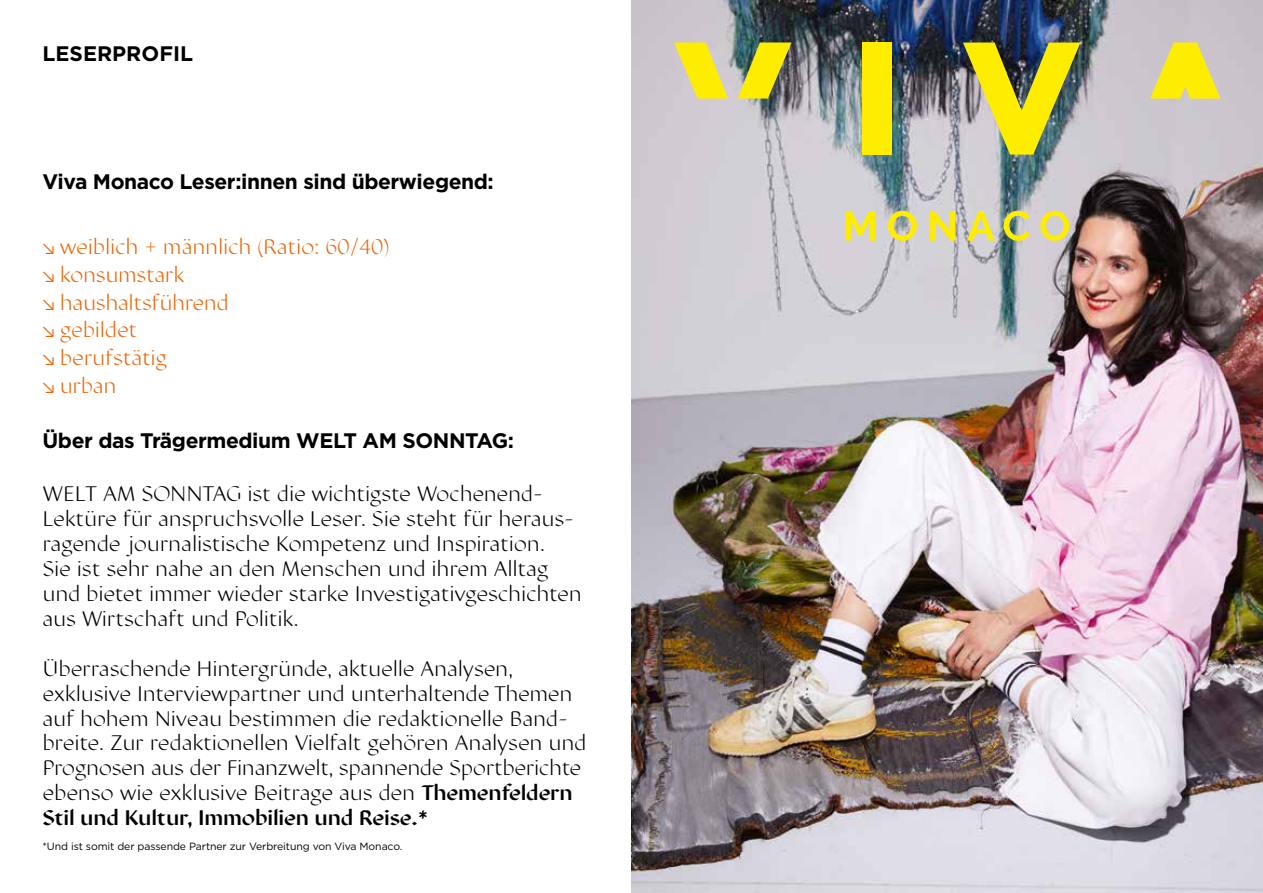
<style>
.page{position:relative;width:1263px;height:893px;background:#fff}
.page>*{position:absolute;margin:0;border:0;box-sizing:border-box;transform-origin:0 0}
.t1{font:21px/24.9px "Displace 2.0";letter-spacing:-.015em;color:#000}
.t2{font:21px/27.8px "Displace 2.0";letter-spacing:-.02em;color:#ec6608}
.t3{font:700 21px "Gotham";letter-spacing:-.02em;color:#000}
.t4{font:700 21px "Gotham";color:#000}
.t5{font:10.5px "Gotham";letter-spacing:-.01em;color:#000}
.s1{font-family:"Space Grotesk";font-weight:300}
.s2{font-weight:700}
</style>
<div class="page">
<img style="left:631px;top:0;width:632px;height:893px">
<svg style="left:845px;top:211px;width:30px;height:30px"></svg>
<svg style="left:888px;top:211px;width:29px;height:30px"></svg>
<svg style="left:930px;top:211px;width:25px;height:30px"></svg>
<svg style="left:967px;top:211px;width:28px;height:30px"></svg>
<svg style="left:1003px;top:211px;width:27px;height:30px"></svg>
<svg style="left:1040px;top:211px;width:29px;height:30px"></svg>
<div style="left:863px;top:43px;width:29px;height:112px;background:#ffed00"></div>
<img style="left:963px;top:43px;width:117px;height:112px">
<svg style="left:737px;top:43px;width:54px;height:56px;background:#b7b330"></svg>
<svg style="left:674px;top:43px;width:54px;height:56px;background:#eadd59"></svg>
<svg style="left:1150px;top:43px;width:70px;height:56px;background:#ecde47"></svg>
<p class="t4" style="left:43px;top:39px;width:152px">LESERPROFIL</p>
<p class="t3" style="left:43px;top:167px;width:453px">Viva Monaco Leser:innen sind überwiegend:</p>
<p class="t2" style="left:43px;top:233px;width:348px"><span class="s1">↘</span> weiblich + männlich (Ratio: 60/40) <span class="s1">↘</span> konsumstark<br><span class="s1">↘</span> haushaltsführend<br><span class="s1">↘</span> gebildet<br><span class="s1">↘</span> berufstätig<br><span class="s1">↘</span> urban</p>
<p class="t3" style="left:43px;top:427px;width:473px">Über das Trägermedium WELT AM SONNTAG:</p>
<p class="t1" style="left:43px;top:481px;width:541px">WELT AM SONNTAG ist die wichtigste Wochenend-Lektüre für anspruchsvolle Leser. Sie steht für heraus&shy;ragende journalistische Kompetenz und Inspiration.<br>Sie ist sehr nahe an den Menschen und ihrem Alltag und bietet immer wieder starke Investigativgeschichten aus Wirtschaft und Politik.</p>
<p class="t1" style="left:43px;top:656px;width:545px">Überraschende Hintergründe, aktuelle Analysen, exklusive Interviewpartner und unterhaltende Themen auf hohem Niveau bestimmen die redaktionelle Band&shy;breite. Zur redaktionellen Vielfalt gehören Analysen und Prognosen aus der Finanzwelt, spannende Sportberichte ebenso wie exklusive Beitrage aus den <span class="s2">Themenfeldern Stil und Kultur, Immobilien und Reise.*</span></p>
<p class="t5" style="left:43px;top:840px;width:361px">*Und ist somit der passende Partner zur Verbreitung von Viva Monaco.</p>
</div>
